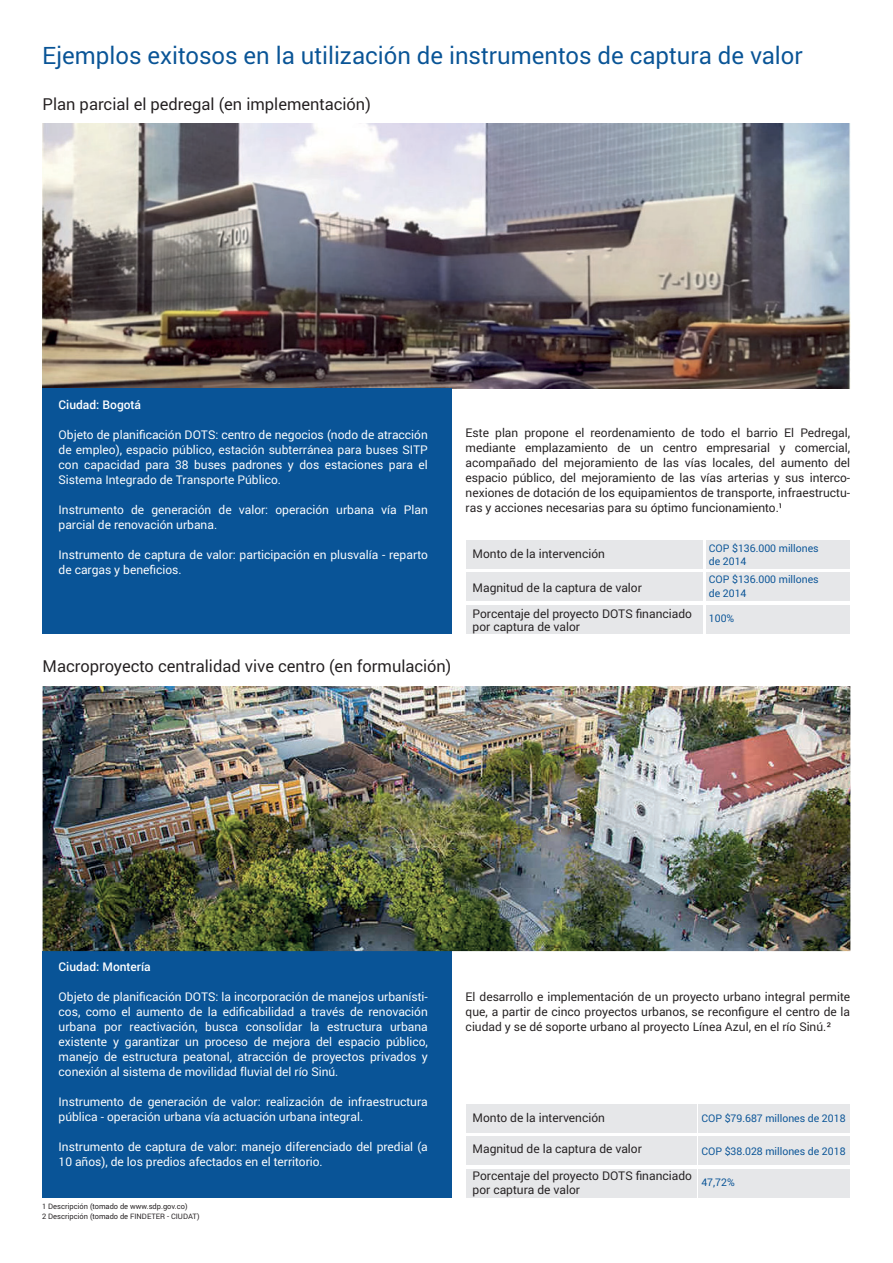
<style>
.page{position:relative;width:893px;height:1263px;background:#fff}
.page>*{position:absolute;margin:0;border:0;box-sizing:border-box;transform-origin:0 0}
.t1{font:24px "Roboto";color:#095496}
.t2{font:16.5px "Roboto";color:#231f20}
.t3{font:12px/15px "Roboto";color:#fff}
.t4{font:12px/15px "Roboto";color:#231f20;text-align:justify}
.t5{font:500 12px "Roboto";color:#fff}
.t6{font:10.5px/13.5px "Roboto";color:#095497}
.t7{font:7.5px/10.5px "Roboto";color:#231f20}
</style>
<div class="page">
<img style="left:42px;top:123px;width:808px;height:265px">
<div style="left:43px;top:388px;width:409px;height:246px;background:#095497"></div>
<div style="left:467px;top:540px;width:236px;height:29px;background:#e6e7e9"></div>
<div style="left:706px;top:540px;width:144px;height:29px;background:#e6e7e9"></div>
<div style="left:467px;top:572px;width:236px;height:29px;background:#e6e7e9"></div>
<div style="left:706px;top:572px;width:144px;height:29px;background:#e6e7e9"></div>
<div style="left:467px;top:605px;width:236px;height:29px;background:#e6e7e9"></div>
<div style="left:706px;top:605px;width:144px;height:29px;background:#e6e7e9"></div>
<div style="left:43px;top:951px;width:409px;height:247px;background:#095497"></div>
<div style="left:467px;top:1104px;width:230px;height:29px;background:#e6e7e9"></div>
<div style="left:699px;top:1104px;width:151px;height:29px;background:#e6e7e9"></div>
<div style="left:467px;top:1136px;width:230px;height:29px;background:#e6e7e9"></div>
<div style="left:699px;top:1136px;width:151px;height:29px;background:#e6e7e9"></div>
<div style="left:467px;top:1169px;width:230px;height:29px;background:#e6e7e9"></div>
<div style="left:699px;top:1169px;width:151px;height:29px;background:#e6e7e9"></div>
<img style="left:43px;top:686px;width:807px;height:265px">
<h1 class="t1" style="left:42px;top:38px;width:762px">Ejemplos exitosos en la utilización de instrumentos de captura de valor</h1>
<h2 class="t2" style="left:43px;top:93px;width:330px">Plan parcial el pedregal (en implementación)</h2>
<p class="t5" style="left:59px;top:396px;width:84px">Ciudad: Bogotá</p>
<p class="t3" style="left:59px;top:426px;width:371px;text-align:justify">Objeto de planificación DOTS: centro de negocios (nodo de atracción de empleo), espacio público, estación subterránea para buses SITP con capacidad para 38 buses padrones y dos estaciones para el Sistema Integrado de Transporte Público.</p>
<p class="t3" style="left:59px;top:501px;width:371px">Instrumento de generación de valor: operación urbana vía Plan parcial de renovación urbana.</p>
<p class="t3" style="left:59px;top:546px;width:371px">Instrumento de captura de valor: participación en plusvalía - reparto de cargas y beneficios.</p>
<h2 class="t2" style="left:43px;top:655px;width:410px">Macroproyecto centralidad vive centro (en formulación)</h2>
<p class="t4" style="left:466px;top:425px;width:386px">Este plan propone el reordenamiento de todo el barrio El Pedregal, mediante emplazamiento de un centro empresarial y comercial, acompañado del mejoramiento de las vías locales, del aumento del espacio público, del mejoramiento de las vías arterias y sus interco&shy;nexiones de dotación de los equipamientos de transporte, infraestructu&shy;ras y acciones necesarias para su óptimo funcionamiento.¹</p>
<p class="t4" style="left:473px;top:545px;width:134px">Monto de la intervención</p>
<p class="t6" style="left:709px;top:541px;width:111px">COP $136.000 millones de 2014</p>
<p class="t6" style="left:709px;top:572px;width:111px">COP $136.000 millones de 2014</p>
<p class="t6" style="left:709px;top:611px;width:27px">100%</p>
<p class="t4" style="left:473px;top:575px;width:221px;line-height:25.5px">Magnitud de la captura de valor<br>Porcentaje del proyecto DOTS financiado</p>
<p class="t4" style="left:473px;top:619px;width:109px">por captura de valor</p>
<p class="t5" style="left:59px;top:958px;width:94px">Ciudad: Montería</p>
<p class="t3" style="left:59px;top:989px;width:371px;text-align:justify">Objeto de planificación DOTS: la incorporación de manejos urbanísti&shy;cos, como el aumento de la edificabilidad a través de renovación urbana por reactivación, busca consolidar la estructura urbana existente y garantizar un proceso de mejora del espacio público, manejo de estructura peatonal, atracción de proyectos privados y conexión al sistema de movilidad fluvial del río Sinú.</p>
<p class="t3" style="left:59px;top:1094px;width:371px">Instrumento de generación de valor: realización de infraestructura pública - operación urbana vía actuación urbana integral.</p>
<p class="t3" style="left:59px;top:1139px;width:371px">Instrumento de captura de valor: manejo diferenciado del predial (a<br>10 años), de los predios afectados en el territorio.</p>
<p class="t7" style="left:42px;top:1201px;width:159px">1 Descripción (tomado de www.sdp.gov.co)<br>2 Descripción (tomado de FINDETER - CIUDAT)</p>
<p class="t4" style="left:466px;top:989px;width:386px">El desarrollo e implementación de un proyecto urbano integral permite que, a partir de cinco proyectos urbanos, se reconfigure el centro de la ciudad y se dé soporte urbano al proyecto Línea Azul, en el río Sinú.²</p>
<p class="t4" style="left:473px;top:1109px;width:134px">Monto de la intervención</p>
<p class="t6" style="left:701px;top:1111px;width:146px">COP $79.687 millones de 2018</p>
<p class="t6" style="left:701px;top:1144px;width:146px">COP $38.028 millones de 2018</p>
<p class="t6" style="left:701px;top:1175px;width:35px">47,72%</p>
<p class="t4" style="left:473px;top:1141px;width:171px">Magnitud de la captura de valor</p>
<p class="t4" style="left:473px;top:1169px;width:221px;line-height:13.5px">Porcentaje del proyecto DOTS financiado por captura de valor</p>
</div>
